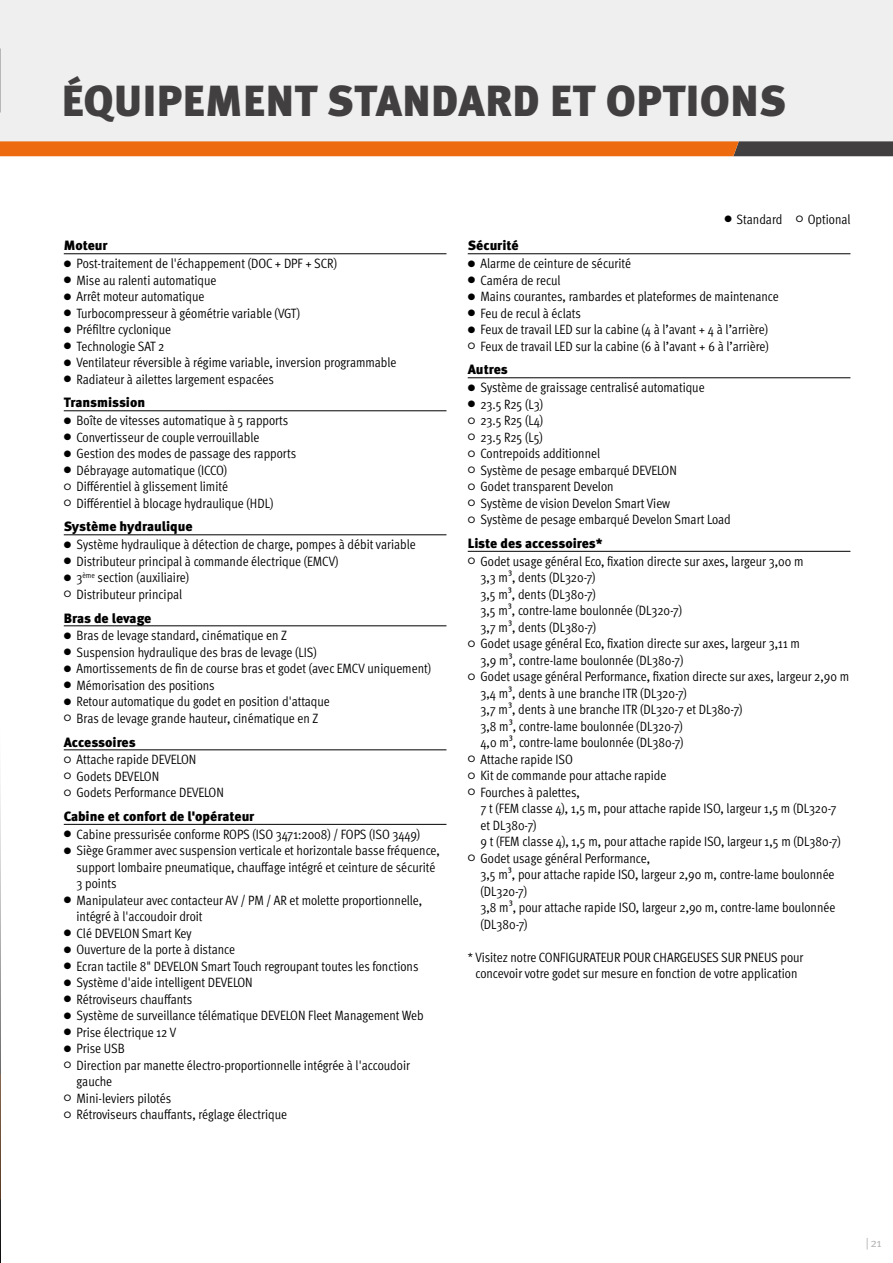
<style>
.page{position:relative;width:893px;height:1263px;background:#fff}
.page>*{position:absolute;margin:0;border:0;box-sizing:border-box;transform-origin:0 0}
.t1{font:900 43.5px "Meta Pro";letter-spacing:.01em;color:#423f41}
.t2{font:13.5px/16.5px "Meta Pro Cond Norm";color:#000}
.t3{font:900 13.5px "Meta Pro";letter-spacing:-.005em;color:#000}
.t4{font:12px "Meta Pro Norm";color:#b2b2b2}
.s1{font-family:"Meta Pro Norm";font-size:9px}
</style>
<div class="page">
<div style="left:0;top:0;width:893px;height:141px;background:#efefef"></div>
<svg style="left:1px;top:141px;width:892px;height:15px;background:#cf661d"></svg>
<img style="left:0;top:0;width:1px;height:1263px">
<svg style="left:0;top:620px;width:1px;height:643px"></svg>
<hr style="left:64px;top:253px;width:382px;height:1px;background:#000">
<hr style="left:64px;top:410px;width:382px;height:1px;background:#000">
<hr style="left:64px;top:534px;width:382px;height:1px;background:#000">
<hr style="left:64px;top:625px;width:382px;height:1px;background:#000">
<hr style="left:64px;top:749px;width:382px;height:1px;background:#000">
<hr style="left:64px;top:824px;width:382px;height:1px;background:#000">
<hr style="left:468px;top:253px;width:382px;height:1px;background:#000">
<hr style="left:468px;top:377px;width:382px;height:1px;background:#000">
<hr style="left:468px;top:551px;width:382px;height:1px;background:#000">
<h1 class="t1" style="left:62px;top:67px;width:726px">ÉQUIPEMENT STANDARD ET OPTIONS</h1>
<p class="t3" style="left:64px;top:235px;width:45px">Moteur</p>
<p class="t2" style="left:64px;top:254px;width:275px"><span class="s1">●</span> Post-traitement de l'échappement (DOC + DPF + SCR)</p>
<p class="t2" style="left:64px;top:271px;width:154px"><span class="s1">●</span> Mise au ralenti automatique</p>
<p class="t2" style="left:64px;top:287px;width:142px"><span class="s1">●</span> Arrêt moteur automatique</p>
<p class="t2" style="left:64px;top:304px;width:238px"><span class="s1">●</span> Turbocompresseur à géométrie variable (VGT)</p>
<p class="t2" style="left:64px;top:320px;width:109px"><span class="s1">●</span> Préfiltre cyclonique</p>
<p class="t2" style="left:64px;top:337px;width:102px"><span class="s1">●</span> Technologie SAT 2</p>
<p class="t2" style="left:64px;top:353px;width:334px"><span class="s1">●</span> Ventilateur réversible à régime variable, inversion programmable</p>
<p class="t2" style="left:64px;top:370px;width:212px"><span class="s1">●</span> Radiateur à ailettes largement espacées</p>
<p class="t3" style="left:64px;top:392px;width:83px">Transmission</p>
<p class="t2" style="left:64px;top:411px;width:226px"><span class="s1">●</span> Boîte de vitesses automatique à 5 rapports</p>
<p class="t2" style="left:64px;top:428px;width:197px"><span class="s1">●</span> Convertisseur de couple verrouillable</p>
<p class="t2" style="left:64px;top:444px;width:234px"><span class="s1">●</span> Gestion des modes de passage des rapports</p>
<p class="t2" style="left:64px;top:461px;width:165px"><span class="s1">●</span> Débrayage automatique (ICCO)</p>
<p class="t2" style="left:64px;top:477px;width:166px"><span class="s1">○</span> Différentiel à glissement limité</p>
<p class="t2" style="left:64px;top:494px;width:211px"><span class="s1">○</span> Différentiel à blocage hydraulique (HDL)</p>
<p class="t3" style="left:64px;top:516px;width:131px">Système hydraulique</p>
<p class="t2" style="left:64px;top:535px;width:354px"><span class="s1">●</span> Système hydraulique à détection de charge, pompes à débit variable</p>
<p class="t2" style="left:64px;top:552px;width:276px"><span class="s1">●</span> Distributeur principal à commande électrique (EMCV)</p>
<p class="t2" style="left:64px;top:568px;width:127px"><span class="s1">●</span> 3<sup>ème</sup> section (auxiliaire)</p>
<p class="t2" style="left:64px;top:585px;width:120px"><span class="s1">○</span> Distributeur principal</p>
<p class="t3" style="left:64px;top:607px;width:89px">Bras de levage</p>
<p class="t2" style="left:64px;top:626px;width:225px"><span class="s1">●</span> Bras de levage standard, cinématique en Z</p>
<p class="t2" style="left:64px;top:643px;width:254px"><span class="s1">●</span> Suspension hydraulique des bras de levage (LIS)</p>
<p class="t2" style="left:64px;top:659px;width:369px"><span class="s1">●</span> Amortissements de fin de course bras et godet (avec EMCV uniquement)</p>
<p class="t2" style="left:64px;top:676px;width:152px"><span class="s1">●</span> Mémorisation des positions</p>
<p class="t2" style="left:64px;top:692px;width:268px"><span class="s1">●</span> Retour automatique du godet en position d'attaque</p>
<p class="t2" style="left:64px;top:709px;width:256px"><span class="s1">○</span> Bras de levage grande hauteur, cinématique en Z</p>
<p class="t3" style="left:64px;top:731px;width:73px">Accessoires</p>
<p class="t2" style="left:64px;top:750px;width:134px"><span class="s1">○</span> Attache rapide DEVELON</p>
<p class="t2" style="left:64px;top:767px;width:97px"><span class="s1">○</span> Godets DEVELON</p>
<p class="t2" style="left:64px;top:783px;width:162px"><span class="s1">○</span> Godets Performance DEVELON</p>
<p class="t3" style="left:64px;top:806px;width:192px">Cabine et confort de l'opérateur</p>
<p class="t2" style="left:64px;top:825px;width:358px"><span class="s1">●</span> Cabine pressurisée conforme ROPS (ISO 3471:2008) / FOPS (ISO 3449)</p>
<p class="t2" style="left:77px;top:841px;width:365px;text-indent:-13px"><span class="s1">●</span> Siège Grammer avec suspension verticale et horizontale basse fréquence, support lombaire pneumatique, chauffage intégré et ceinture de sécurité<br>3 points</p>
<p class="t2" style="left:77px;top:891px;width:347px;text-indent:-13px"><span class="s1">●</span> Manipulateur avec contacteur AV / PM / AR et molette proportionnelle, intégré à l'accoudoir droit</p>
<p class="t2" style="left:64px;top:924px;width:129px"><span class="s1">●</span> Clé DEVELON Smart Key</p>
<p class="t2" style="left:64px;top:940px;width:173px"><span class="s1">●</span> Ouverture de la porte à distance</p>
<p class="t2" style="left:64px;top:957px;width:356px"><span class="s1">●</span> Ecran tactile 8" DEVELON Smart Touch regroupant toutes les fonctions</p>
<p class="t2" style="left:64px;top:973px;width:190px"><span class="s1">●</span> Système d'aide intelligent DEVELON</p>
<p class="t2" style="left:64px;top:990px;width:130px"><span class="s1">●</span> Rétroviseurs chauffants</p>
<p class="t2" style="left:64px;top:1006px;width:361px"><span class="s1">●</span> Système de surveillance télématique DEVELON Fleet Management Web</p>
<p class="t2" style="left:64px;top:1023px;width:114px"><span class="s1">●</span> Prise électrique 12 V</p>
<p class="t2" style="left:64px;top:1039px;width:62px"><span class="s1">●</span> Prise USB</p>
<p class="t2" style="left:77px;top:1056px;width:335px;text-indent:-13px"><span class="s1">○</span> Direction par manette électro-proportionnelle intégrée à l'accoudoir gauche</p>
<p class="t2" style="left:64px;top:1089px;width:109px"><span class="s1">○</span> Mini-leviers pilotés</p>
<p class="t2" style="left:64px;top:1105px;width:225px"><span class="s1">○</span> Rétroviseurs chauffants, réglage électrique</p>
<p class="t2" style="left:725px;top:210px;width:127px"><span class="s1">●</span> Standard <span class="s1">○</span> Optional</p>
<p class="t3" style="left:468px;top:235px;width:52px">Sécurité</p>
<p class="t2" style="left:468px;top:254px;width:165px"><span class="s1">●</span> Alarme de ceinture de sécurité</p>
<p class="t2" style="left:468px;top:271px;width:94px"><span class="s1">●</span> Caméra de recul</p>
<p class="t2" style="left:468px;top:287px;width:313px"><span class="s1">●</span> Mains courantes, rambardes et plateformes de maintenance</p>
<p class="t2" style="left:468px;top:304px;width:115px"><span class="s1">●</span> Feu de recul à éclats</p>
<p class="t2" style="left:468px;top:320px;width:302px"><span class="s1">●</span> Feux de travail LED sur la cabine (4 à l’avant + 4 à l’arrière)</p>
<p class="t2" style="left:468px;top:337px;width:303px"><span class="s1">○</span> Feux de travail LED sur la cabine (6 à l’avant + 6 à l’arrière)</p>
<p class="t3" style="left:468px;top:359px;width:42px">Autres</p>
<p class="t2" style="left:468px;top:378px;width:238px"><span class="s1">●</span> Système de graissage centralisé automatique</p>
<p class="t2" style="left:468px;top:395px;width:77px"><span class="s1">●</span> 23.5 R25 (L3)</p>
<p class="t2" style="left:468px;top:411px;width:77px"><span class="s1">○</span> 23.5 R25 (L4)</p>
<p class="t2" style="left:468px;top:428px;width:77px"><span class="s1">○</span> 23.5 R25 (L5)</p>
<p class="t2" style="left:468px;top:444px;width:134px"><span class="s1">○</span> Contrepoids additionnel</p>
<p class="t2" style="left:468px;top:461px;width:211px"><span class="s1">○</span> Système de pesage embarqué DEVELON</p>
<p class="t2" style="left:468px;top:477px;width:147px"><span class="s1">○</span> Godet transparent Develon</p>
<p class="t2" style="left:468px;top:494px;width:204px"><span class="s1">○</span> Système de vision Develon Smart View</p>
<p class="t2" style="left:468px;top:510px;width:264px"><span class="s1">○</span> Système de pesage embarqué Develon Smart Load</p>
<p class="t3" style="left:468px;top:533px;width:136px">Liste des accessoires*</p>
<p class="t2" style="left:480px;top:552px;width:325px;text-indent:-13px"><span class="s1">○</span> Godet usage général Eco, fixation directe sur axes, largeur 3,00 m 3,3 m³, dents (DL320-7)<br>3,5 m³, dents (DL380-7)<br>3,5 m³, contre-lame boulonnée (DL320-7)<br>3,7 m³, dents (DL380-7)</p>
<p class="t2" style="left:480px;top:634px;width:321px;text-indent:-13px"><span class="s1">○</span> Godet usage général Eco, fixation directe sur axes, largeur 3,11 m<br>3,9 m³, contre-lame boulonnée (DL380-7)</p>
<p class="t2" style="left:480px;top:667px;width:370px;text-indent:-13px"><span class="s1">○</span> Godet usage général Performance, fixation directe sur axes, largeur 2,90 m 3,4 m³, dents à une branche ITR (DL320-7)<br>3,7 m³, dents à une branche ITR (DL320-7 et DL380-7)<br>3,8 m³, contre-lame boulonnée (DL320-7)<br>4,0 m³, contre-lame boulonnée (DL380-7)</p>
<p class="t2" style="left:468px;top:750px;width:107px"><span class="s1">○</span> Attache rapide ISO</p>
<p class="t2" style="left:468px;top:766px;width:200px"><span class="s1">○</span> Kit de commande pour attache rapide</p>
<p class="t2" style="left:480px;top:783px;width:362px;text-indent:-13px"><span class="s1">○</span> Fourches à palettes,<br>7 t (FEM classe 4), 1,5 m, pour attache rapide ISO, largeur 1,5 m (DL320-7 et DL380-7)<br>9 t (FEM classe 4), 1,5 m, pour attache rapide ISO, largeur 1,5 m (DL380-7)</p>
<p class="t2" style="left:480px;top:849px;width:356px;text-indent:-13px"><span class="s1">○</span> Godet usage général Performance,<br>3,5 m³, pour attache rapide ISO, largeur 2,90 m, contre-lame boulonnée (DL320-7)<br>3,8 m³, pour attache rapide ISO, largeur 2,90 m, contre-lame boulonnée (DL380-7)</p>
<p class="t2" style="left:468px;top:948px;width:337px;text-align:center">* Visitez notre CONFIGURATEUR POUR CHARGEUSES SUR PNEUS pour concevoir votre godet sur mesure en fonction de votre application</p>
<p class="t4" style="left:866px;top:1233px;width:17px">| 21</p>
</div>
